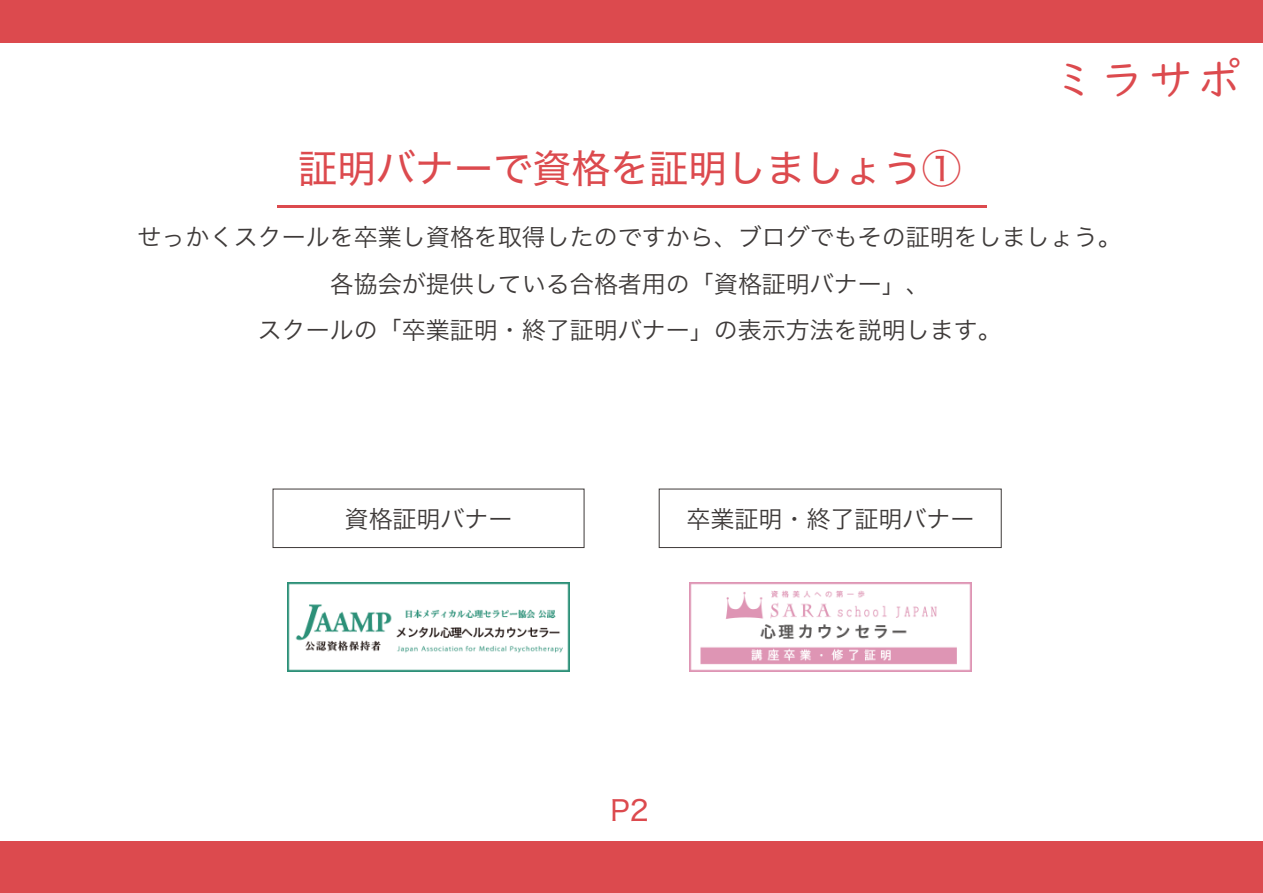
<style>
.page{position:relative;width:1263px;height:893px;background:#fff}
.page>*{position:absolute;margin:0;border:0;box-sizing:border-box;transform-origin:0 0}
.t1{font:44.1px "UD Digi Kyokasho N R";color:#dc4a4e}
.t2{font:39px "Hira Kaku Pro N W4";color:#dc4a4e}
.t3{font:28.35px "Hira Kaku Pro N W4";color:#dc4a4e}
.t4{font:24px/46.5px "Hira Kaku Pro N W3";color:#3e3a39;text-align:center}
</style>
<div class="page">
<div style="left:0;top:0;width:1262px;height:42px;background:#dc4a4e"></div>
<div style="left:0;top:842px;width:1262px;height:51px;background:#dc4a4e"></div>
<hr style="left:277px;top:205px;width:710px;height:2px;background:#dc4a4e">
<div style="left:273px;top:489px;width:311px;height:59px;border:1px solid #3e3a39"></div>
<div style="left:659px;top:489px;width:342px;height:59px;border:1px solid #3e3a39"></div>
<img style="left:288px;top:583px;width:281px;height:88px">
<img style="left:689px;top:583px;width:282px;height:88px">
<h2 class="t2" style="left:298px;top:134px;width:665px">証明バナーで資格を証明しましょう①</h2>
<h1 class="t1" style="left:1051px;top:54px;width:191px">ミラサポ</h1>
<p class="t4" style="left:138px;top:212px;width:986px">せっかくスクールを卒業し資格を取得したのですから、ブログでもその証明をしましょう。各協会が提供している合格者用の「資格証明バナー」、<br>スクールの「卒業証明・終了証明バナー」の表示方法を説明します。</p>
<p class="t4" style="left:344px;top:494px;width:169px">資格証明バナー</p>
<p class="t4" style="left:686px;top:494px;width:289px">卒業証明・終了証明バナー</p>
<p class="t3" style="left:611px;top:784px;width:40px">P2</p>
</div>
